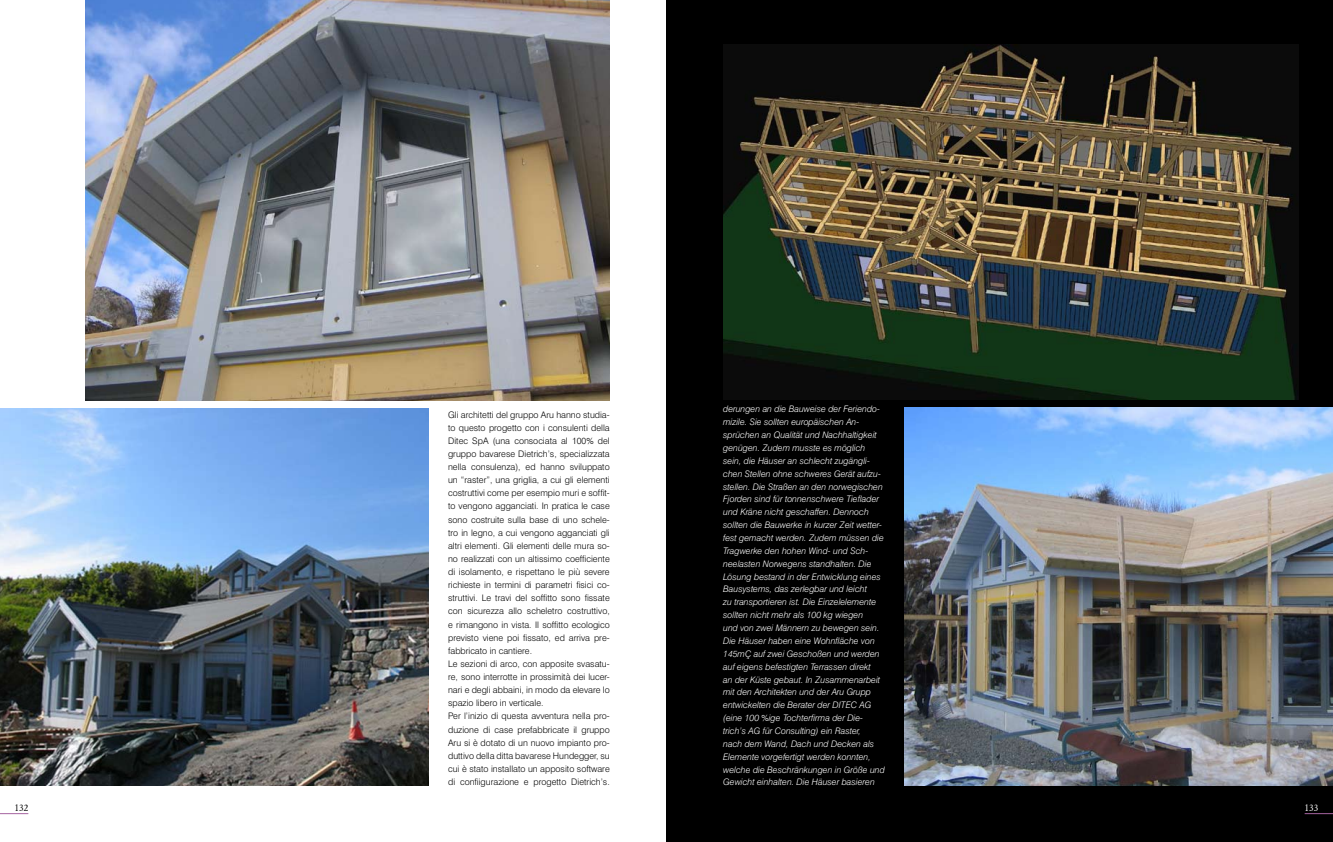
<style>
.page{position:relative;width:1333px;height:842px;background:#fff}
.page>*{position:absolute;margin:0;border:0;box-sizing:border-box;transform-origin:0 0}
.t1{font:10px "Garamond";color:#000}
.t2{font:10px "Garamond";color:#fff}
.t3{font:300 9px/13.1px "Swiss 721 BT";color:#000}
.t4{font:italic 300 9px/12.9px "Swiss 721 BT";color:#fff}
</style>
<div class="page">
<svg style="left:0;top:813px;width:28px;height:1px"></svg>
<div style="left:666px;top:0;width:666px;height:842px;background:#000"></div>
<svg style="left:1304px;top:813px;width:28px;height:1px"></svg>
<img style="left:85px;top:0;width:524px;height:400px">
<img style="left:0;top:409px;width:428px;height:376px">
<img style="left:723px;top:45px;width:575px;height:354px">
<img style="left:904px;top:408px;width:428px;height:377px">
<p class="t3" style="left:448px;top:408px;width:163px">Gli architetti del gruppo Aru hanno studia&shy;to questo progetto con i consulenti della Ditec SpA (una consociata al 100% del gruppo bavarese Dietrich’s, specializzata nella consulenza), ed hanno sviluppato un “raster”, una griglia, a cui gli elementi costruttivi come per esempio muri e soffit&shy;to vengono agganciati. In pratica le case sono costruite sulla base di uno schele&shy;tro in legno, a cui vengono agganciati gli altri elementi. Gli elementi delle mura so&shy;no realizzati con un altissimo coefficiente di isolamento, e rispettano le più severe richieste in termini di parametri fisici co&shy;struttivi. Le travi del soffitto sono fissate con sicurezza allo scheletro costruttivo, e rimangono in vista. Il soffitto ecologico previsto viene poi fissato, ed arriva pre&shy;fabbricato in cantiere.<br>Le sezioni di arco, con apposite svasatu&shy;re, sono interrotte in prossimità dei lucer&shy;nari e degli abbaini, in modo da elevare lo spazio libero in verticale.<br>Per l’inizio di questa avventura nella pro&shy;duzione di case prefabbricate il gruppo Aru si è dotato di un nuovo impianto pro&shy;duttivo della ditta bavarese Hundegger, su cui è stato installato un apposito software di confiigurazione e progetto Dietrich’s.</p>
<p class="t4" style="left:723px;top:403px;width:163px">derungen an die Bauweise der Feriendo&shy;mizile. Sie sollten europäischen An&shy;sprüchen an Qualität und Nachhaltigkeit genügen. Zudem musste es möglich sein, die Häuser an schlecht zugängli&shy;chen Stellen ohne schweres Gerät aufzu&shy;stellen. Die Straßen an den norwegischen Fjorden sind für tonnenschwere Tieflader und Kräne nicht geschaffen. Dennoch sollten die Bauwerke in kurzer Zeit wetter&shy;fest gemacht werden. Zudem müssen die Tragwerke den hohen Wind- und Sch&shy;neelasten Norwegens standhalten. Die Lösung bestand in der Entwicklung eines Bausystems, das zerlegbar und leicht<br>zu transportieren ist. Die Einzelelemente sollten nicht mehr als 100 kg wiegen<br>und von zwei Männern zu bewegen sein.<br>Die Häuser haben eine Wohnfläche von 145mÇ auf zwei Geschoßen und werden auf eigens befestigten Terrassen direkt<br>an der Küste gebaut. In Zusammenarbeit mit den Architekten und der Aru Grupp entwickelten die Berater der DITEC AG (eine 100 %ige Tochterfirma der Die&shy;trich’s AG für Consulting) ein Raster,<br>nach dem Wand, Dach und Decken als Elemente vorgefertigt werden konnten, welche die Beschränkungen in Größe und Gewicht einhalten. Die Häuser basieren</p>
<p class="t1" style="left:14px;top:802px;width:16px">132</p>
<p class="t2" style="left:1304px;top:802px;width:16px">133</p>
</div>
